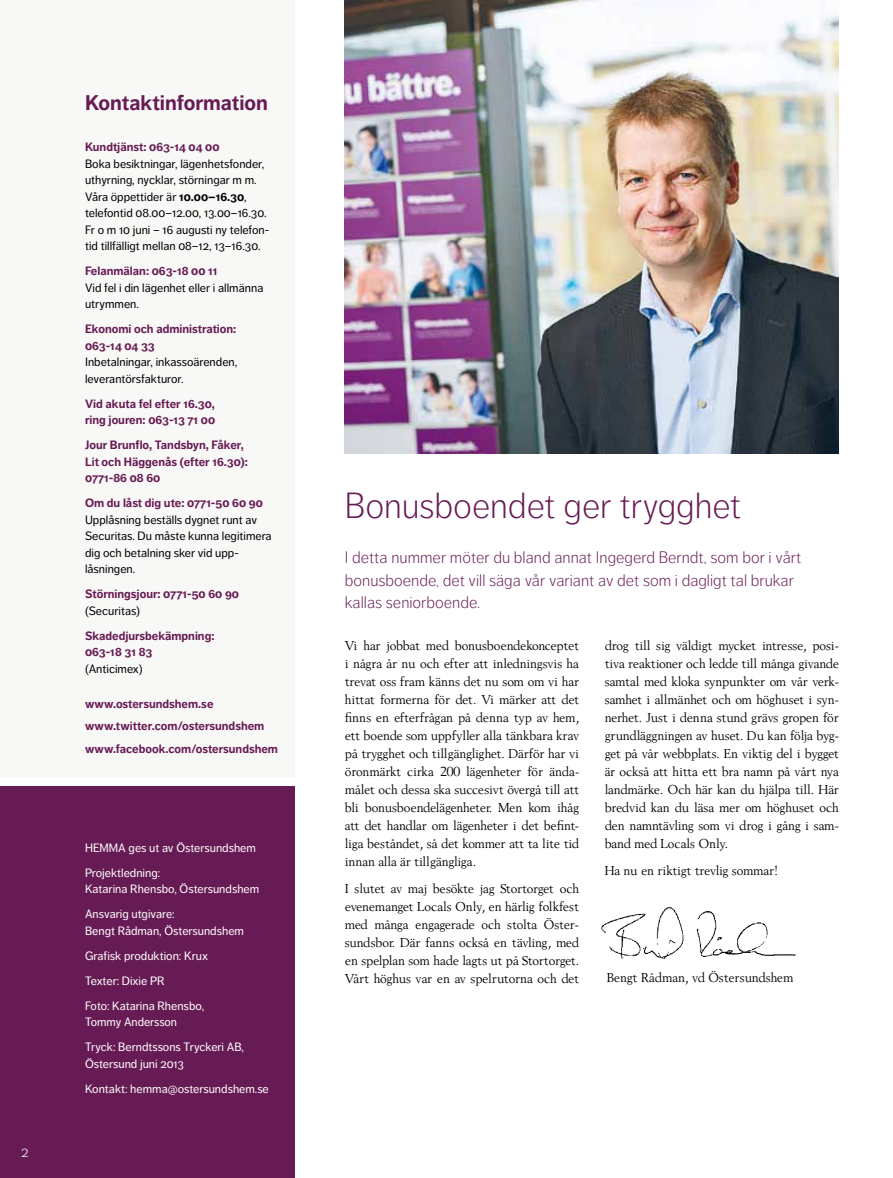
<style>
.page{position:relative;width:893px;height:1178px;background:#fff}
.page>*{position:absolute;margin:0;border:0;box-sizing:border-box;transform-origin:0 0}
.t1{font:300 36px "Dagny Pro";letter-spacing:-.005em;color:#671b54}
.t2{font:700 21px "Dagny Pro";color:#671b54}
.t3{font:300 16.5px/22.5px "Dagny Pro";color:#671b54}
.t4{font:300 15px "Dagny Pro";color:#fff}
.t5{font:13.5px/18px "Berling";letter-spacing:-.025em;color:#000;text-align:justify}
.t6{font:12px/16.5px "Dagny Pro";color:#000}
.t7{font:700 12px/16.5px "Dagny Pro";color:#671b54}
.t8{font:12px/25px "Dagny Pro";color:#fff}
.s1{font-weight:700}
</style>
<div class="page">
<img style="left:345px;top:0;width:494px;height:454px">
<div style="left:0;top:0;width:295px;height:776px;background:#f8f8f6"></div>
<div style="left:0;top:787px;width:295px;height:391px;background:#671b54"></div>
<img style="left:601px;top:907px;width:195px;height:52px">
<p class="t4" style="left:21px;top:1143px;width:9px">2</p>
<h2 class="t2" style="left:85px;top:90px;width:184px">Kontaktinformation</h2>
<p class="t7" style="left:85px;top:139px;width:136px">Kundtjänst: 063-14 04 00</p>
<p class="t6" style="left:85px;top:155px;width:186px">Boka besiktningar, lägenhetsfonder, uthyrning, nycklar, störningar m m.<br>Våra öppettider är <span class="s1">10.00–16.30</span>, telefontid 08.00–12.00, 13.00–16.30.<br>Fr o m 10 juni – 16 augusti ny telefon&shy;tid tillfälligt mellan 08–12, 13–16.30.</p>
<p class="t7" style="left:85px;top:263px;width:134px">Felanmälan: 063-18 00 11</p>
<p class="t6" style="left:85px;top:279px;width:180px">Vid fel i din lägenhet eller i allmänna utrymmen.</p>
<p class="t7" style="left:85px;top:321px;width:153px">Ekonomi och administration:<br>063-14 04 33</p>
<p class="t6" style="left:85px;top:354px;width:154px">Inbetalningar, inkassoärenden, leverantörsfakturor.</p>
<p class="t7" style="left:85px;top:395px;width:132px">Vid akuta fel efter 16.30, ring jouren: 063-13 71 00</p>
<p class="t7" style="left:85px;top:437px;width:164px">Jour Brunflo, Tandsbyn, Fåker,<br>Lit och Häggenås (efter 16.30):<br>0771-86 08 60</p>
<p class="t7" style="left:85px;top:495px;width:179px">Om du låst dig ute: 0771-50 60 90</p>
<p class="t6" style="left:85px;top:511px;width:188px">Upplåsning beställs dygnet runt av<br>Securitas. Du måste kunna legitimera dig och betalning sker vid upp&shy;låsningen.</p>
<p class="t7" style="left:85px;top:586px;width:155px">Störningsjour: 0771-50 60 90</p>
<p class="t6" style="left:85px;top:602px;width:57px">(Securitas)</p>
<p class="t7" style="left:85px;top:627px;width:131px">Skadedjursbekämpning:<br>063-18 31 83</p>
<p class="t6" style="left:85px;top:660px;width:59px">(Anticimex)</p>
<p class="t7" style="left:85px;top:692px;width:195px;line-height:22.5px">www.ostersundshem.se www.twitter.com/ostersundshem www.facebook.com/ostersundshem</p>
<p class="t8" style="left:85px;top:835px;width:172px">HEMMA ges ut av Östersundshem<br>Projektledning:</p>
<p class="t8" style="left:85px;top:877px;width:176px">Katarina Rhensbo, Östersundshem<br>Ansvarig utgivare:</p>
<p class="t8" style="left:85px;top:918px;width:160px">Bengt Rådman, Östersundshem<br>Grafisk produktion: Krux<br>Texter: Dixie PR<br>Foto: Katarina Rhensbo,</p>
<p class="t8" style="left:85px;top:1010px;width:160px">Tommy Andersson<br>Tryck: Berndtssons Tryckeri AB,</p>
<p class="t8" style="left:85px;top:1051px;width:185px">Östersund juni 2013<br>Kontakt: hemma@ostersundshem.se</p>
<h1 class="t1" style="left:345px;top:485px;width:398px">Bonusboendet ger trygghet</h1>
<p class="t3" style="left:345px;top:546px;width:458px">I detta nummer möter du bland annat Ingegerd Berndt, som bor i vårt bonusboende, det vill säga vår variant av det som i dagligt tal brukar kallas seniorboende.</p>
<p class="t5" style="left:345px;top:637px;width:236px">Vi har jobbat med bonusboendekonceptet i några år nu och efter att inledningsvis ha trevat oss fram känns det nu som om vi har hittat formerna för det. Vi märker att det finns en efterfrågan på denna typ av hem, ett boende som uppfyller alla tänkbara krav på trygghet och tillgänglighet. Därför har vi öronmärkt cirka 200 lägenheter för ända&shy;målet och dessa ska succesivt övergå till att bli bonusboendelägenheter. Men kom ihåg att det handlar om lägenheter i det befint&shy;liga beståndet, så det kommer att ta lite tid innan alla är tillgängliga.</p>
<p class="t5" style="left:345px;top:879px;width:236px">I slutet av maj besökte jag Stortorget och evenemanget Locals Only, en härlig folkfest med många engagerade och stolta Öster&shy;sundsbor. Där fanns också en tävling, med en spelplan som hade lagts ut på Stortorget.<br>Vårt höghus var en av spelrutorna och det</p>
<p class="t5" style="left:605px;top:636px;width:236px">drog till sig väldigt mycket intresse, posi&shy;tiva reaktioner och ledde till många givande samtal med kloka synpunkter om vår verk&shy;samhet i allmänhet och om höghuset i syn&shy;nerhet. Just i denna stund grävs gropen för grundläggningen av huset. Du kan följa byg&shy;get på vår webbplats. En viktig del i bygget är också att hitta ett bra namn på vårt nya landmärke. Och här kan du hjälpa till. Här bredvid kan du läsa mer om höghuset och den namntävling som vi drog i gång i sam&shy;band med Locals Only.</p>
<p class="t5" style="left:605px;top:861px;width:174px">Ha nu en riktigt trevlig sommar!</p>
<p class="t5" style="left:607px;top:968px;width:188px">Bengt Rådman, vd Östersundshem</p>
</div>
